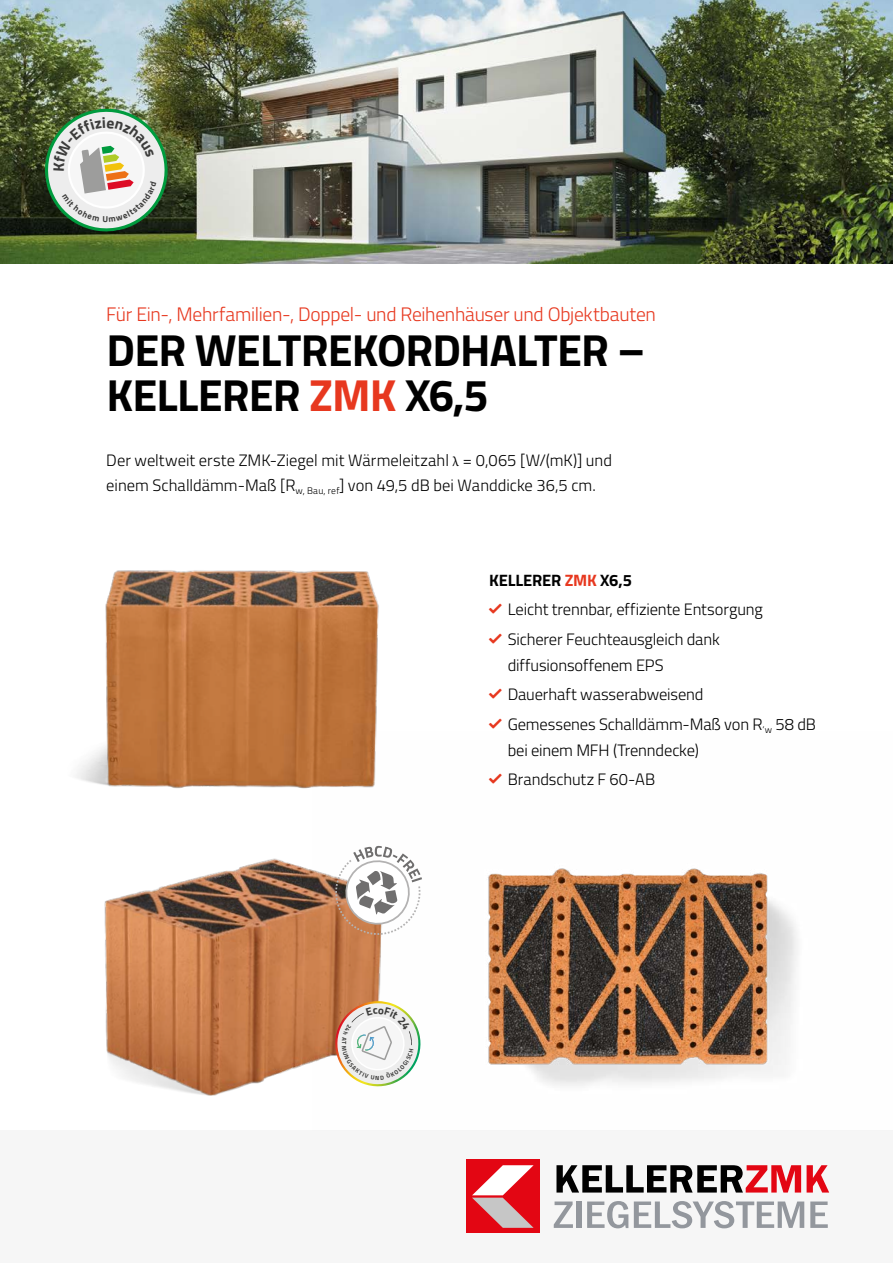
<style>
.page{position:relative;width:893px;height:1263px;background:#fff}
.page>*{position:absolute;margin:0;border:0;box-sizing:border-box;transform-origin:0 0}
.t1{font:700 45px/45px "Titillium";letter-spacing:-.02em;color:#000}
.t2{font:300 19.5px "Titillium";letter-spacing:-.015em;color:#e7381f}
.t3{font:300 16.5px/29.7px "Titillium";letter-spacing:-.005em;color:#000}
.s1{color:#e7381f}
.s2{font-family:"Minion Pro";font-weight:400;font-size:13.5px}
.s3{font-weight:700}
.s4{font-weight:700;color:#e7381f}
.s5{font-family:"ZMK Haken";font-weight:400;font-size:22.5px;color:#e7381f}
</style>
<div class="page">
<div style="left:0;top:1130px;width:893px;height:133px;background:#f6f6f6"></div>
<div style="left:466px;top:1160px;width:73px;height:73px;background:#e30613"></div>
<svg style="left:472px;top:1165px;width:62px;height:63px"></svg>
<svg style="left:556px;top:1165px;width:245px;height:27px"></svg>
<svg style="left:807px;top:1165px;width:22px;height:27px"></svg>
<svg style="left:554px;top:1201px;width:19px;height:27px"></svg>
<div style="left:576px;top:1201px;width:5px;height:27px;background:#93979d"></div>
<svg style="left:587px;top:1201px;width:41px;height:27px"></svg>
<svg style="left:634px;top:1201px;width:170px;height:27px"></svg>
<svg style="left:810px;top:1201px;width:18px;height:27px"></svg>
<img style="left:0;top:0;width:893px;height:264px">
<img style="left:603px;top:868px;width:195px;height:215px">
<img style="left:105px;top:942px;width:498px;height:154px">
<img style="left:76px;top:570px;width:558px;height:372px">
<svg style="left:335px;top:846px;width:87px;height:89px"></svg>
<svg style="left:40px;top:104px;width:132px;height:132px"></svg>
<svg style="left:330px;top:998px;width:96px;height:94px"></svg>
<p class="t2" style="left:106px;top:300px;width:551px">Für Ein-, Mehrfamilien-, Doppel- und Reihenhäuser und Objektbauten</p>
<h1 class="t1" style="left:107px;top:325px;width:540px">DER WELTREKORDHALTER –<br>KELLERER <span class="s1">ZMK</span> X6,5</h1>
<p class="t3" style="left:106px;top:446px;width:507px;line-height:25.5px">Der weltweit erste ZMK-Ziegel mit Wärmeleitzahl <span class="s2">λ</span> = 0,065 [W/(mK)] und einem Schalldämm-Maß [R<sub>w,</sub> <sub>Bau,</sub> <sub>ref</sub>] von 49,5 dB bei Wanddicke 36,5 cm.</p>
<p class="t3" style="left:489px;top:564px;width:275px"><span class="s3">KELLERER</span> <span class="s4">ZMK</span> <span class="s3">X6,5<br></span><span class="s5">a</span> Leicht trennbar, effiziente Entsorgung <span class="s5">a</span> Sicherer Feuchteausgleich dank</p>
<p class="t3" style="left:489px;top:649px;width:328px;text-indent:19px">diffusionsoffenem EPS<br><span class="s5">a</span> Dauerhaft wasserabweisend<br><span class="s5">a</span> Gemessenes Schalldämm-Maß von R<sub>‘w</sub> 58 dB</p>
<p class="t3" style="left:489px;top:734px;width:211px;text-indent:19px">bei einem MFH (Trenndecke) <span class="s5">a</span> Brandschutz F 60-AB</p>
</div>
